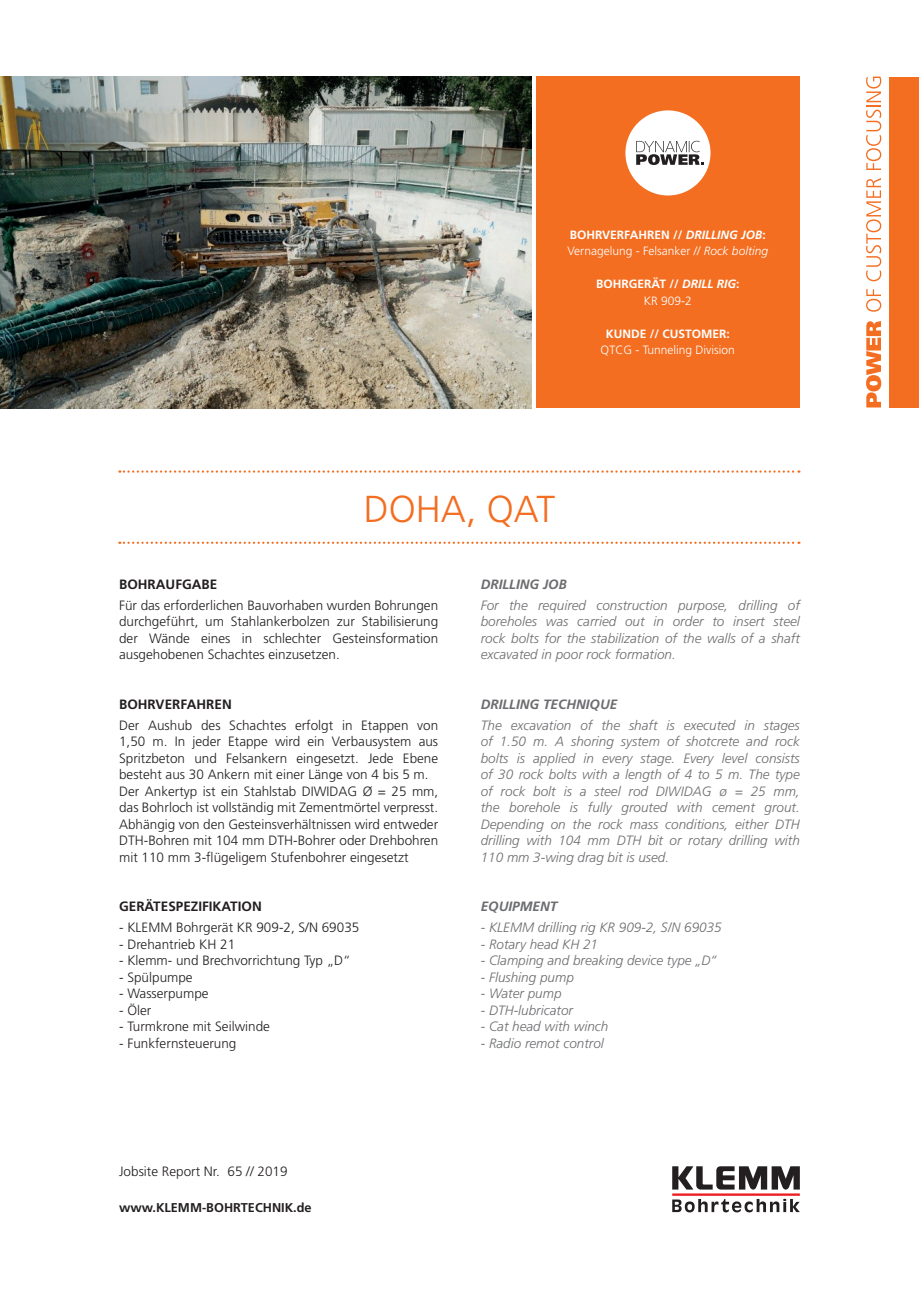
<style>
.page{position:relative;width:919px;height:1289px;background:#fff}
.page>*{position:absolute;margin:0;border:0;box-sizing:border-box;transform-origin:0 0}
.t1{font:300 37.5px "Frutiger LT Std";color:#f36e21}
.t2{font:300 13.5px/16.5px "Frutiger LT Std";color:#231f20;text-align:justify}
.t3{font:italic 300 13.5px/16.5px "Frutiger LT Std";color:#6c6d70;text-align:justify}
.t4{font:700 13.5px "Frutiger LT Std";color:#231f20}
.t5{font:italic 700 13.5px "Frutiger LT Std";color:#6c6d70}
.t6{font:700 12.75px "Frutiger LT Std";color:#231f20}
.t7{font:300 12px/16.5px "Frutiger LT Std";color:#fff}
.t8{font:700 12px/16.5px "Frutiger LT Std";color:#fff;text-align:center}
.s1{font-weight:700}
.s2{font-weight:700;font-style:italic}
.s3{font-style:italic}
.s4{font-weight:300}
</style>
<div class="page">
<svg style="left:866px;top:321px;width:15px;height:86px"></svg>
<svg style="left:866px;top:289px;width:15px;height:23px"></svg>
<svg style="left:866px;top:178px;width:15px;height:103px"></svg>
<svg style="left:866px;top:77px;width:15px;height:93px"></svg>
<div style="left:889px;top:77px;width:29px;height:330px;background:#f36e21"></div>
<div style="left:536px;top:77px;width:263px;height:331px;background:#f36e21"></div>
<div style="left:625px;top:110px;width:85px;height:85px;background:#fff;border-radius:50%"></div>
<svg style="left:636px;top:141px;width:68px;height:24px"></svg>
<svg style="left:672px;top:1198px;width:127px;height:14px"></svg>
<hr style="left:672px;top:1193px;width:127px;height:2px;background:#ee1d23">
<svg style="left:672px;top:1166px;width:127px;height:23px"></svg>
<svg style="left:119px;top:470px;width:680px;height:2px"></svg>
<svg style="left:119px;top:541px;width:680px;height:3px"></svg>
<img style="left:0;top:77px;width:531px;height:331px">
<p class="t7" style="left:567px;top:226px;width:202px"><span class="s1">BOHRVERFAHREN //</span> <span class="s2">DRILLING JOB</span><span class="s1">:<br></span>Vernagelung - Felsanker // <span class="s3">Rock bolting</span></p>
<p class="t8" style="left:596px;top:276px;width:145px">BOHRGERÄT // <span class="s3">DRILL RIG</span>:<br><span class="s4">KR 909-2</span></p>
<p class="t8" style="left:605px;top:325px;width:126px">KUNDE // CUSTOMER:</p>
<p class="t7" style="left:600px;top:342px;width:136px">QTCG - Tunneling Division</p>
<h1 class="t1" style="left:364px;top:487px;width:193px">DOHA, QAT</h1>
<p class="t4" style="left:119px;top:576px;width:100px">BOHRAUFGABE</p>
<p class="t2" style="left:119px;top:597px;width:320px">Für das erforderlichen Bauvorhaben wurden Bohrungen durchgeführt, um Stahlankerbolzen zur Stabilisierung der Wände eines in schlechter Gesteinsformation ausgehobenen Schachtes einzusetzen.</p>
<p class="t4" style="left:119px;top:696px;width:114px">BOHRVERFAHREN</p>
<p class="t2" style="left:119px;top:717px;width:320px;text-align:left">Der Aushub des Schachtes erfolgt in Etappen von 1,50 m. In jeder Etappe wird ein Verbausystem aus Spritzbeton und Felsankern eingesetzt. Jede Ebene besteht aus 30 Ankern mit einer Länge von 4 bis 5 m.<br>Der Ankertyp ist ein Stahlstab DIWIDAG Ø = 25 mm, das Bohrloch ist vollständig mit Zementmörtel verpresst.<br>Abhängig von den Gesteinsverhältnissen wird entweder DTH-Bohren mit 104 mm DTH-Bohrer oder Drehbohren mit 110 mm 3-flügeligem Stufenbohrer eingesetzt</p>
<p class="t4" style="left:119px;top:898px;width:144px">GERÄTESPEZIFIKATION</p>
<p class="t2" style="left:119px;top:919px;width:242px">- KLEMM Bohrgerät KR 909-2, S/N 69035</p>
<p class="t2" style="left:119px;top:935px;width:118px">- Drehantrieb KH 21</p>
<p class="t2" style="left:119px;top:952px;width:233px">- Klemm- und Brechvorrichtung Typ „D“</p>
<p class="t2" style="left:119px;top:968px;width:75px">- Spülpumpe</p>
<p class="t2" style="left:119px;top:985px;width:91px">- Wasserpumpe</p>
<p class="t2" style="left:119px;top:1001px;width:34px">- Öler</p>
<p class="t2" style="left:119px;top:1018px;width:152px">- Turmkrone mit Seilwinde</p>
<p class="t2" style="left:119px;top:1034px;width:119px">- Funkfernsteuerung</p>
<p class="t5" style="left:480px;top:576px;width:88px">DRILLING JOB</p>
<p class="t3" style="left:480px;top:597px;width:320px">For the required construction purpose, drilling of boreholes was carried out in order to insert steel rock bolts for the stabilization of the walls of a shaft excavated in poor rock formation.</p>
<p class="t5" style="left:480px;top:696px;width:138px">DRILLING TECHNIQUE</p>
<p class="t3" style="left:480px;top:717px;width:320px">The excavation of the shaft is executed in stages of 1.50 m. A shoring system of shotcrete and rock bolts is applied in every stage. Every level consists of 30 rock bolts with a length of 4 to 5 m. The type of rock bolt is a steel rod DIWIDAG ø = 25 mm, the borehole is fully grouted with cement grout.<br>Depending on the rock mass conditions, either DTH drilling with 104 mm DTH bit or rotary drilling with 110 mm 3-wing drag bit is used.</p>
<p class="t5" style="left:480px;top:898px;width:78px">EQUIPMENT</p>
<p class="t3" style="left:480px;top:919px;width:242px">- KLEMM drilling rig KR 909-2, S/N 69035</p>
<p class="t3" style="left:480px;top:935px;width:119px">- Rotary head KH 21</p>
<p class="t3" style="left:480px;top:952px;width:237px">- Clamping and breaking device type „D“</p>
<p class="t3" style="left:480px;top:968px;width:95px">- Flushing pump</p>
<p class="t3" style="left:480px;top:985px;width:82px">- Water pump</p>
<p class="t3" style="left:480px;top:1001px;width:94px">- DTH-lubricator</p>
<p class="t3" style="left:480px;top:1018px;width:129px">- Cat head with winch</p>
<p class="t3" style="left:480px;top:1034px;width:125px">- Radio remot control</p>
<p class="t2" style="left:119px;top:1163px;width:170px">Jobsite Report Nr. 65 // 2019</p>
<p class="t6" style="left:119px;top:1200px;width:194px">www.KLEMM-BOHRTECHNIK.de</p>
</div>
